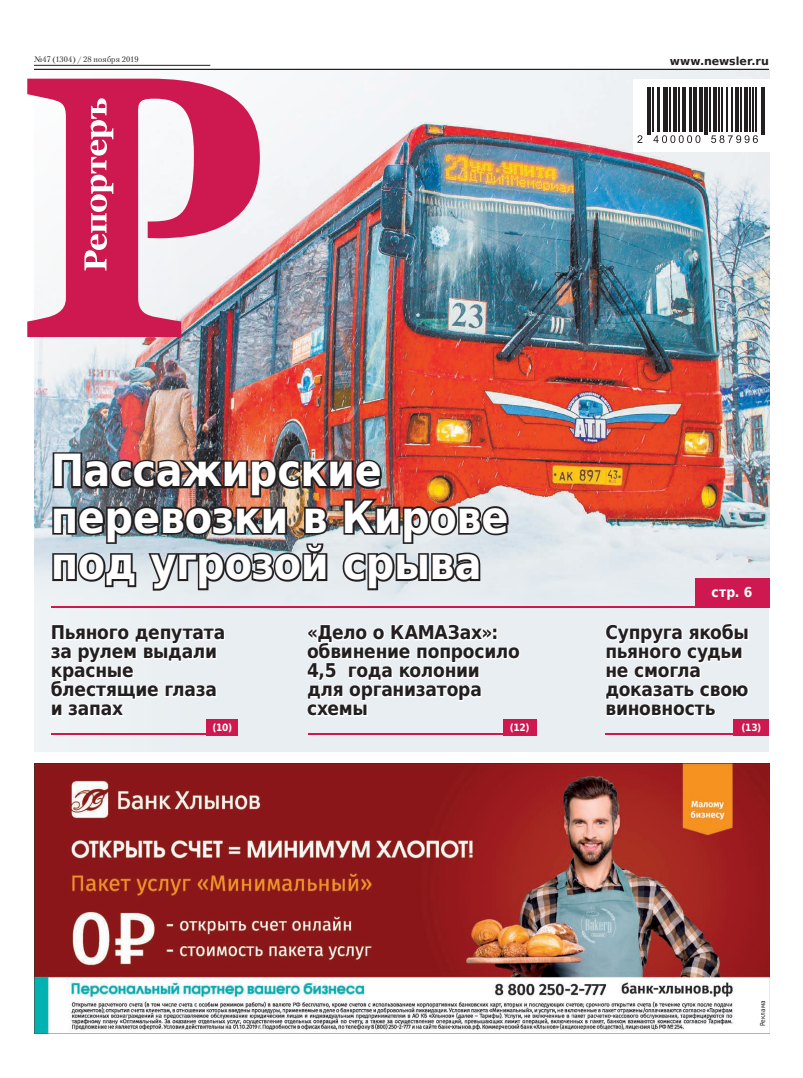
<style>
.page{position:relative;width:803px;height:1078px;background:#fff}
.page>*{position:absolute;margin:0;border:0;box-sizing:border-box;transform-origin:0 0}
.t1{font:700 44.3px/46.4px "DejaVu Sans Condensed";letter-spacing:-.01em;color:#fff}
.t2{font:700 19px/19px "DejaVu Sans Condensed";letter-spacing:-.01em;color:#231f20}
.t3{font:700 13.7px "DejaVu Sans Condensed";color:#fff}
.t4{font:700 11px "DejaVu Sans";color:#231f20}
.t5{font:700 10px "DejaVu Sans Condensed";color:#fff}
.Каммент2{font:8px "Petersburg C";letter-spacing:.02em;color:#231f20}
.t6{font:6.7px "DejaVu Sans Condensed";letter-spacing:.01em;color:#231f20;scale:.95 1}
</style>
<div class="page">
<div style="left:34px;top:69px;width:735px;height:682px;background:#e8eef1"></div>
<img style="left:571px;top:69px;width:198px;height:483px">
<img style="left:27px;top:64px;width:544px;height:490px">
<img style="left:31px;top:68px;width:185px;height:684px">
<div style="left:694px;top:578px;width:75px;height:29px;background:#cd194f"></div>
<hr style="left:51px;top:605px;width:693px;height:2px;background:#cd194f">
<svg style="left:27px;top:79px;width:233px;height:258px"></svg>
<svg style="left:84px;top:98px;width:29px;height:172px;background:#dc5f84"></svg>
<img style="left:50px;top:450px;width:460px;height:142px">
<svg style="left:632px;top:79px;width:137px;height:72px;background:#c7c6c7"></svg>
<hr style="left:651px;top:87px;width:2px;height:44px;background:#231f20">
<hr style="left:666px;top:87px;width:1px;height:44px;background:#231f20">
<hr style="left:669px;top:87px;width:1px;height:44px;background:#231f20">
<hr style="left:677px;top:87px;width:2px;height:44px;background:#231f20">
<hr style="left:692px;top:87px;width:1px;height:44px;background:#231f20">
<hr style="left:695px;top:87px;width:1px;height:44px;background:#231f20">
<hr style="left:709px;top:87px;width:1px;height:44px;background:#231f20">
<hr style="left:717px;top:87px;width:1px;height:44px;background:#231f20">
<hr style="left:721px;top:87px;width:1px;height:44px;background:#231f20">
<hr style="left:726px;top:87px;width:1px;height:44px;background:#231f20">
<hr style="left:731px;top:87px;width:1px;height:44px;background:#231f20">
<hr style="left:739px;top:87px;width:1px;height:44px;background:#231f20">
<hr style="left:748px;top:87px;width:1px;height:44px;background:#231f20">
<svg style="left:743px;top:87px;width:4px;height:44px"></svg>
<svg style="left:734px;top:87px;width:4px;height:44px"></svg>
<svg style="left:712px;top:87px;width:4px;height:44px"></svg>
<hr style="left:699px;top:87px;width:3px;height:44px;background:#231f20">
<svg style="left:681px;top:87px;width:4px;height:44px"></svg>
<hr style="left:689px;top:87px;width:2px;height:44px;background:#231f20">
<hr style="left:663px;top:87px;width:2px;height:44px;background:#231f20">
<hr style="left:656px;top:87px;width:3px;height:44px;background:#231f20">
<svg style="left:672px;top:87px;width:4px;height:44px"></svg>
<hr style="left:752px;top:87px;width:1px;height:44px;background:#231f20">
<hr style="left:754px;top:87px;width:1px;height:44px;background:#231f20">
<hr style="left:646px;top:87px;width:1px;height:48px;background:#231f20">
<hr style="left:649px;top:87px;width:1px;height:48px;background:#231f20">
<hr style="left:704px;top:87px;width:1px;height:48px;background:#231f20">
<hr style="left:706px;top:87px;width:1px;height:48px;background:#231f20">
<hr style="left:761px;top:87px;width:1px;height:48px;background:#231f20">
<hr style="left:763px;top:87px;width:1px;height:48px;background:#231f20">
<svg style="left:637px;top:135px;width:5px;height:8px"></svg>
<svg style="left:653px;top:135px;width:47px;height:8px"></svg>
<svg style="left:710px;top:135px;width:47px;height:8px"></svg>
<img style="left:34px;top:763px;width:735px;height:270px">
<svg style="left:305px;top:624px;width:216px;height:128px"></svg>
<div style="left:502px;top:719px;width:34px;height:16px;background:#cd194f"></div>
<hr style="left:308px;top:733px;width:201px;height:2px;background:#cd194f">
<svg style="left:605px;top:623px;width:144px;height:113px"></svg>
<div style="left:733px;top:719px;width:36px;height:16px;background:#cd194f"></div>
<hr style="left:605px;top:733px;width:161px;height:2px;background:#cd194f">
<svg style="left:49px;top:623px;width:177px;height:178px"></svg>
<div style="left:207px;top:719px;width:31px;height:16px;background:#cd194f"></div>
<hr style="left:51px;top:733px;width:174px;height:2px;background:#cd194f">
<hr style="left:34px;top:65px;width:176px;height:1px;background:#231f20">
<hr style="left:34px;top:69px;width:734px;height:1px;background:#231f20">
<p class="Каммент2" style="left:34px;top:55px;width:106px">№47 (1304) / 28 ноября 2019</p>
<p class="t4" style="left:669px;top:52px;width:101px">www.newsler.ru</p>
<p class="t1" style="left:51px;top:446px;width:459px">Пассажирские перевозки в Кирове под угрозой срыва</p>
<p class="t2" style="left:51px;top:622px;width:176px">Пьяного депутата за рулем выдали красные блестящие глаза и запах</p>
<p class="t5" style="left:212px;top:719px;width:21px">(10)</p>
<p class="t2" style="left:307px;top:622px;width:214px">«Дело о КАМАЗах»: обвинение попросило<br>4,5 года колонии для организатора схемы</p>
<p class="t5" style="left:509px;top:719px;width:21px">(12)</p>
<p class="t3" style="left:711px;top:581px;width:42px">стр. 6</p>
<p class="t2" style="left:605px;top:622px;width:145px">Супруга якобы пьяного судьи не смогла доказать свою виновность</p>
<p class="t5" style="left:741px;top:719px;width:21px">(13)</p>
<p class="t6" style="left:757px;top:1026px;width:29px;rotate:-90deg">Реклама</p>
</div>
